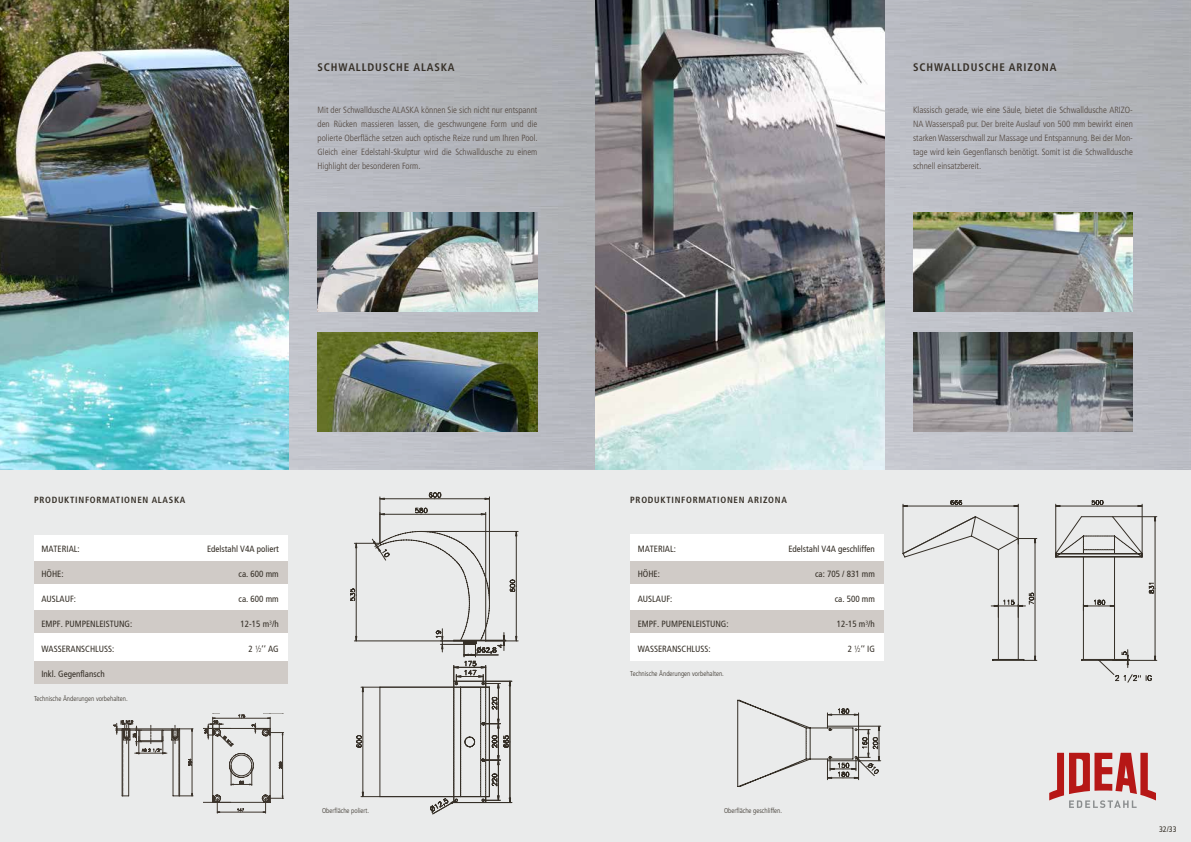
<style>
.page{position:relative;width:1191px;height:842px;background:#fff}
.page>*{position:absolute;margin:0;border:0;box-sizing:border-box;transform-origin:0 0}
.t1{font:700 condensed 11px "Frutiger";letter-spacing:.08em;color:#363028}
.t2{font:300 condensed 9px/14px "Frutiger";color:#50453d;text-align:justify}
.t3{font:condensed 9px "Frutiger";color:#363028}
.t4{font:700 condensed 9px "Frutiger";letter-spacing:.08em;color:#363028}
.t5{font:condensed 8px "Frutiger";color:#363028}
.t6{font:300 condensed 7px "Frutiger";color:#363028}
.s1{font-weight:300}
</style>
<div class="page">
<div style="left:595px;top:469px;width:596px;height:373px;background:#eaebeb"></div>
<div style="left:0;top:469px;width:595px;height:373px;background:#eaebeb"></div>
<img style="left:289px;top:0;width:306px;height:469px">
<img style="left:0;top:0;width:289px;height:469px">
<div style="left:595px;top:0;width:596px;height:469px;background:linear-gradient(to bottom,#b1b3b9,#c0c2ca)"></div>
<img style="left:595px;top:0;width:289px;height:469px">
<div style="left:34px;top:534px;width:254px;height:149px;background:#fff"></div>
<div style="left:34px;top:610px;width:254px;height:23px;background:#d0cbc7"></div>
<div style="left:34px;top:661px;width:254px;height:22px;background:#d0cbc7"></div>
<div style="left:34px;top:561px;width:254px;height:22px;background:#d0cbc7"></div>
<div style="left:630px;top:534px;width:254px;height:127px;background:#fff"></div>
<div style="left:630px;top:610px;width:254px;height:23px;background:#d0cbc7"></div>
<div style="left:630px;top:561px;width:254px;height:22px;background:#d0cbc7"></div>
<svg style="left:113px;top:720px;width:80px;height:77px"></svg>
<svg style="left:203px;top:713px;width:80px;height:100px"></svg>
<hr style="left:486px;top:641px;width:32px;height:1px;background:#352f27">
<hr style="left:421px;top:531px;width:97px;height:1px;background:#352f27">
<svg style="left:350px;top:492px;width:167px;height:322px"></svg>
<hr style="left:975px;top:738px;width:43px;height:1px;background:#352f27">
<hr style="left:975px;top:707px;width:43px;height:1px;background:#352f27">
<hr style="left:992px;top:740px;width:31px;height:1px;background:#352f27">
<hr style="left:992px;top:705px;width:31px;height:1px;background:#352f27">
<svg style="left:902px;top:500px;width:136px;height:161px"></svg>
<hr style="left:1112px;top:660px;width:44px;height:1px;background:#352f27">
<hr style="left:1112px;top:516px;width:44px;height:1px;background:#352f27">
<svg style="left:1055px;top:500px;width:100px;height:183px"></svg>
<img style="left:317px;top:213px;width:220px;height:99px">
<img style="left:317px;top:333px;width:220px;height:99px">
<img style="left:913px;top:213px;width:219px;height:99px">
<img style="left:913px;top:333px;width:219px;height:99px">
<svg style="left:737px;top:699px;width:145px;height:88px"></svg>
<svg style="left:1049px;top:753px;width:107px;height:55px"></svg>
<p class="t1" style="left:317px;top:60px;width:139px">SCHWALLDUSCHE ALASKA</p>
<p class="t2" style="left:317px;top:103px;width:222px">Mit der Schwalldusche ALASKA können Sie sich nicht nur entspannt den Rücken massieren lassen, die geschwungene Form und die polierte Oberfläche setzen auch optische Reize rund um Ihren Pool.<br>Gleich einer Edelstahl-Skulptur wird die Schwalldusche zu einem Highlight der besonderen Form.</p>
<p class="t1" style="left:913px;top:60px;width:145px">SCHWALLDUSCHE ARIZONA</p>
<p class="t2" style="left:913px;top:103px;width:221px">Klassisch gerade, wie eine Säule, bietet die Schwalldusche ARIZO-NA Wasserspaß pur. Der breite Auslauf von 500 mm bewirkt einen starken Wasserschwall zur Massage und Entspannung. Bei der Mon&shy;tage wird kein Gegenflansch benötigt. Somit ist die Schwalldusche schnell einsatzbereit.</p>
<p class="t4" style="left:34px;top:494px;width:153px">PRODUKTINFORMATIONEN ALASKA</p>
<p class="t3" style="left:41px;top:543px;width:40px">MATERIAL:</p>
<p class="t3" style="left:207px;top:543px;width:73px">Edelstahl V4A poliert</p>
<p class="t3" style="left:41px;top:568px;width:24px">HÖHE:</p>
<p class="t3" style="left:238px;top:568px;width:42px">ca. 600 mm</p>
<p class="t3" style="left:41px;top:593px;width:36px">AUSLAUF:</p>
<p class="t3" style="left:238px;top:593px;width:42px">ca. 600 mm</p>
<p class="t3" style="left:41px;top:618px;width:92px">EMPF. PUMPENLEISTUNG:</p>
<p class="t3" style="left:241px;top:618px;width:40px">12-15 m<span class="s1">³</span>/h</p>
<p class="t3" style="left:41px;top:643px;width:74px">WASSERANSCHLUSS:</p>
<p class="t3" style="left:248px;top:643px;width:32px">2 <span class="s1">½</span>‘‘ AG</p>
<p class="t3" style="left:41px;top:668px;width:65px">Inkl. Gegenflansch</p>
<p class="t6" style="left:34px;top:694px;width:95px">Technische Änderungen vorbehalten.</p>
<p class="t4" style="left:630px;top:494px;width:158px">PRODUKTINFORMATIONEN ARIZONA</p>
<p class="t3" style="left:637px;top:543px;width:40px">MATERIAL:</p>
<p class="t3" style="left:788px;top:543px;width:88px">Edelstahl V4A geschliffen</p>
<p class="t3" style="left:637px;top:568px;width:24px">HÖHE:</p>
<p class="t3" style="left:815px;top:568px;width:61px">ca: 705 / 831 mm</p>
<p class="t3" style="left:637px;top:593px;width:36px">AUSLAUF:</p>
<p class="t3" style="left:834px;top:593px;width:42px">ca. 500 mm</p>
<p class="t3" style="left:637px;top:618px;width:92px">EMPF. PUMPENLEISTUNG:</p>
<p class="t3" style="left:836px;top:618px;width:40px">12-15 m<span class="s1">³</span>/h</p>
<p class="t3" style="left:637px;top:643px;width:74px">WASSERANSCHLUSS:</p>
<p class="t3" style="left:847px;top:643px;width:29px">2 <span class="s1">½</span>‘‘ IG</p>
<p class="t6" style="left:630px;top:669px;width:95px">Technische Änderungen vorbehalten.</p>
<p class="t6" style="left:322px;top:807px;width:49px">Oberfläche poliert.</p>
<p class="t6" style="left:724px;top:807px;width:60px">Oberfläche geschliffen.</p>
<p class="t5" style="left:1159px;top:825px;width:19px">32/33</p>
</div>
